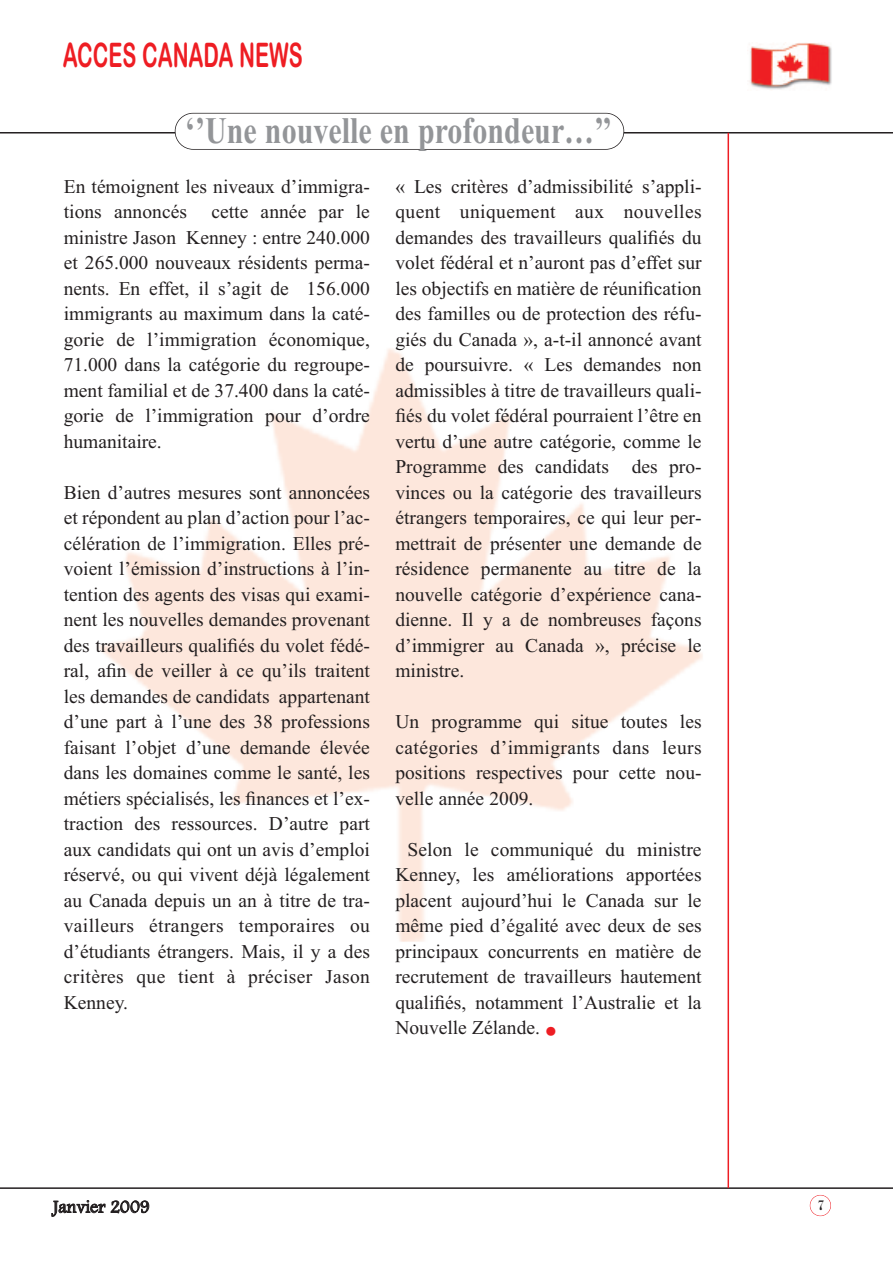
<style>
.page{position:relative;width:893px;height:1263px;background:#fff}
.page>*{position:absolute;margin:0;border:0;box-sizing:border-box;transform-origin:0 0}
.t1{font:700 37.5px "Times New Roman";color:#939598;scale:.8 1}
.t2{font:33.9px "Arial Rounded MT Bold";color:#ee1d23;scale:.62 1}
.t3{font:19.5px/25.5px "Times New Roman";color:#231f20;text-align:justify}
.t4{font:18px "Footlight MT Light";color:#231f20}
.t5{font:700 15px "Bodoni MT Condensed";color:#231f20}
</style>
<div class="page">
<hr style="left:0;top:132px;width:893px;height:1px;background:#231f20">
<hr style="left:0;top:1187px;width:893px;height:2px;background:#231f20">
<div style="left:810px;top:1195px;width:21px;height:21px;border:1px solid #ee1d23;border-radius:50%"></div>
<img style="left:749px;top:43px;width:83px;height:47px">
<hr style="left:727px;top:133px;width:2px;height:1055px;background:#ee1d23">
<div style="left:175px;top:113px;width:449px;height:36px;background:#fff;border-radius:18px"></div>
<div style="left:175px;top:113px;width:449px;height:37px;border:2px solid #231f20;border-radius:18px"></div>
<h2 class="t2" style="left:63px;top:36px;width:389px">ACCES CANADA NEWS</h2>
<h1 class="t1" style="left:185px;top:109px;width:535px">‘’Une nouvelle en profondeur…’’</h1>
<p class="t3" style="left:64px;top:173px;width:308px">En témoignent les niveaux d’immigra&shy;tions annoncés</p>
<p class="t3" style="left:395px;top:173px;width:308px">« Les critères d’admissibilité s’appli&shy;quent uniquement aux nouvelles demandes des travailleurs qualifiés du volet fédéral et n’auront pas d’effet sur les objectifs en matière de réunification des familles ou de protection des réfu&shy;giés du Canada », a-t-il annoncé avant de poursuivre. « Les demandes non admissibles à titre de travailleurs quali&shy;fiés du volet fédéral pourraient l’être en vertu d’une autre catégorie, comme le Programme des candidats des pro&shy;vinces ou la catégorie des travailleurs étrangers temporaires, ce qui leur per&shy;mettrait de présenter une demande de résidence permanente au titre de la nouvelle catégorie d’expérience cana&shy;dienne. Il y a de nombreuses façons d’immigrer au Canada », précise le ministre.</p>
<p class="t3" style="left:395px;top:709px;width:308px">Un programme qui situe toutes les catégories d’immigrants dans leurs positions respectives pour cette nou&shy;velle année 2009.</p>
<p class="t3" style="left:395px;top:836px;width:308px;text-indent:12px">Selon le communiqué du ministre Kenney, les améliorations apportées placent aujourd’hui le Canada sur le même pied d’égalité avec deux de ses principaux concurrents en matière de recrutement de travailleurs hautement qualifiés, notamment l’Australie et la Nouvelle Zélande.</p>
<p class="t3" style="left:64px;top:199px;width:308px;text-indent:148px">cette année par le ministre Jason Kenney : entre 240.000 et 265.000 nouveaux résidents perma&shy;nents. En effet, il s’agit de 156.000 immigrants au maximum dans la caté&shy;gorie de l’immigration économique, 71.000 dans la catégorie du regroupe&shy;ment familial et de 37.400 dans la caté&shy;gorie de l’immigration pour d’ordre humanitaire.</p>
<p class="t3" style="left:64px;top:479px;width:308px">Bien d’autres mesures sont annoncées et répondent au plan d’action pour l’ac&shy;célération de l’immigration. Elles pré&shy;voient l’émission d’instructions à l’in&shy;tention des agents des visas qui exami&shy;nent les nouvelles demandes provenant des travailleurs qualifiés du volet fédé&shy;ral, afin de veiller à ce qu’ils traitent les demandes de candidats appartenant d’une part à l’une des 38 professions faisant l’objet d’une demande élevée dans les domaines comme le santé, les métiers spécialisés, les finances et l’ex&shy;traction des ressources. D’autre part aux candidats qui ont un avis d’emploi réservé, ou qui vivent déjà légalement au Canada depuis un an à titre de tra&shy;vailleurs étrangers temporaires ou d’étudiants étrangers. Mais, il y a des critères que tient à préciser Jason Kenney.</p>
<p class="t4" style="left:53px;top:1196px;width:98px">Janvier 2009</p>
<p class="t5" style="left:818px;top:1195px;width:7px">7</p>
</div>
